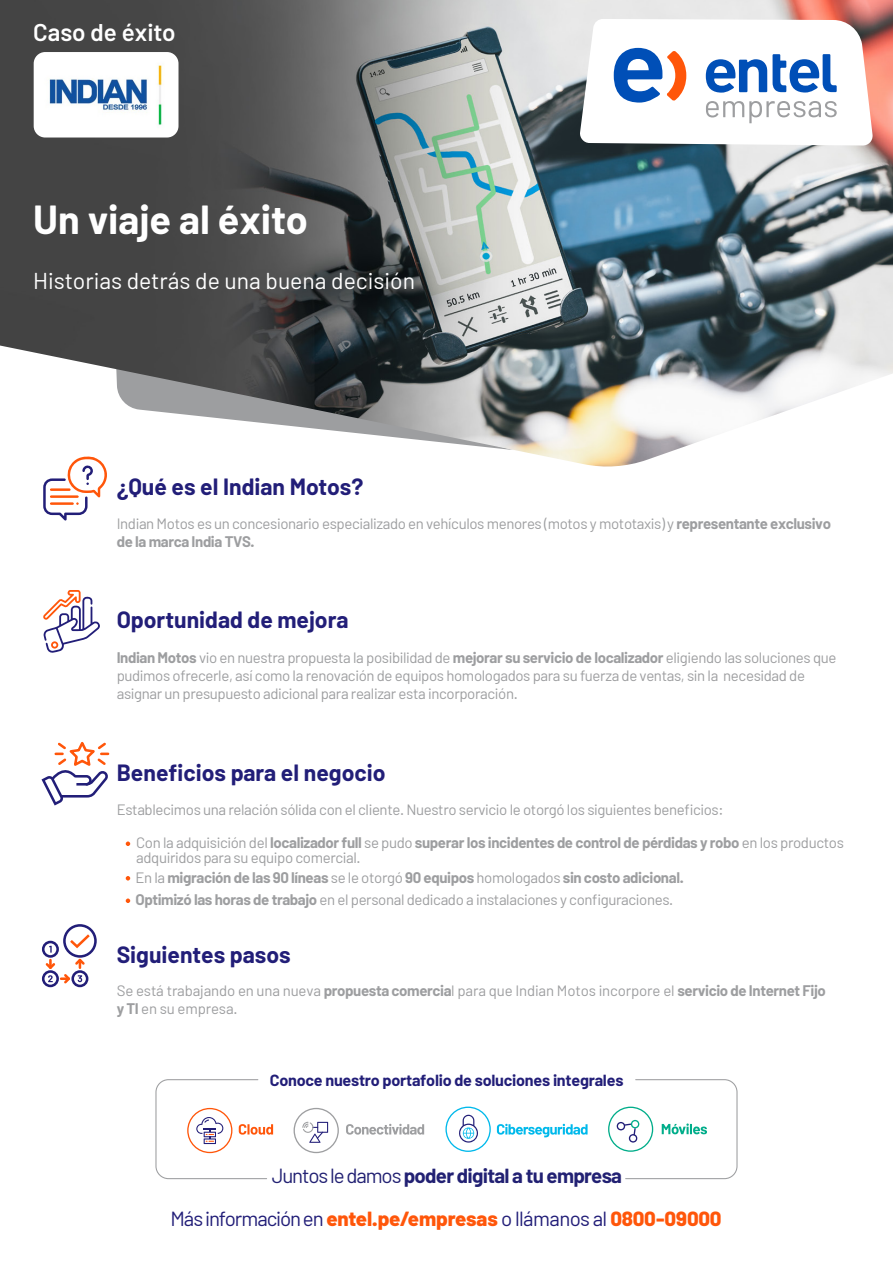
<style>
.page{position:relative;width:893px;height:1263px;background:#fff}
.page>*{position:absolute;margin:0;border:0;box-sizing:border-box;transform-origin:0 0}
.t1{font:700 39.6px "Barlow";color:#fff}
.t2{font:600 24.15px "Barlow";color:#fff}
.t3{font:700 22.95px "Barlow";color:#221e78}
.t4{font:22.95px "Barlow";color:#fff}
.t5{font:20.4px "Barlow";letter-spacing:-.05em;color:#221e78}
.t6{font:700 20.4px "Barlow";letter-spacing:-.035em;color:#222173}
.t7{font:700 16.2px "Barlow";letter-spacing:-.015em;color:#221e78}
.t8{font:15px/18px "Barlow";letter-spacing:-.025em;color:#9d9ea0}
.s1{font-weight:700}
.s2{font-weight:400}
.s3{font-weight:800;color:#ff560a}
</style>
<div class="page">
<img style="left:0;top:0;width:893px;height:467px">
<svg style="left:579px;top:19px;width:294px;height:127px"></svg>
<svg style="left:43px;top:590px;width:57px;height:63px"></svg>
<svg style="left:43px;top:456px;width:64px;height:65px"></svg>
<div style="left:42px;top:970px;width:17px;height:17px;border:3px solid #221e78;border-radius:50%"></div>
<div style="left:42px;top:941px;width:17px;height:17px;border:3px solid #221e78;border-radius:50%"></div>
<div style="left:71px;top:970px;width:17px;height:17px;border:3px solid #221e78;border-radius:50%"></div>
<div style="left:63px;top:924px;width:34px;height:34px;border:3px solid #221e78;border-radius:50%"></div>
<svg style="left:43px;top:932px;width:49px;height:54px"></svg>
<svg style="left:126px;top:841px;width:4px;height:5px"></svg>
<svg style="left:126px;top:876px;width:4px;height:4px"></svg>
<svg style="left:126px;top:898px;width:4px;height:5px"></svg>
<svg style="left:41px;top:741px;width:67px;height:65px"></svg>
<img style="left:34px;top:52px;width:144px;height:86px">
<svg style="left:155px;top:1079px;width:118px;height:100px"></svg>
<svg style="left:346px;top:1124px;width:78px;height:10px"></svg>
<svg style="left:292px;top:1107px;width:48px;height:47px"></svg>
<svg style="left:294px;top:1108px;width:45px;height:45px"></svg>
<svg style="left:497px;top:1124px;width:91px;height:13px"></svg>
<svg style="left:445px;top:1106px;width:46px;height:46px"></svg>
<svg style="left:608px;top:1079px;width:129px;height:100px"></svg>
<h2 class="t2" style="left:33px;top:17px;width:144px">Caso de éxito</h2>
<h1 class="t1" style="left:33px;top:195px;width:276px">Un viaje al éxito</h1>
<h3 class="t4" style="left:33px;top:267px;width:383px">Historias detrás de una buena decisión</h3>
<h3 class="t3" style="left:117px;top:472px;width:248px">¿Qué es el Indian Motos?</h3>
<p class="t8" style="left:117px;top:514px;width:716px">Indian Motos es un concesionario especializado en vehículos menores (motos y mototaxis) y <span class="s1">representante exclusivo de la marca India TVS.</span></p>
<h3 class="t3" style="left:117px;top:606px;width:233px">Oportunidad de mejora</h3>
<p class="t8" style="left:117px;top:648px;width:721px"><span class="s1">Indian Motos</span> vio en nuestra propuesta la posibilidad de <span class="s1">mejorar su servicio de localizador</span> eligiendo las soluciones que pudimos ofrecerle, así como la renovación de equipos homologados para su fuerza de ventas, sin la necesidad de asignar un presupuesto adicional para realizar esta incorporación.</p>
<h3 class="t3" style="left:117px;top:759px;width:270px">Beneficios para el negocio</h3>
<p class="t8" style="left:117px;top:800px;width:608px">Establecimos una relación sólida con el cliente. Nuestro servicio le otorgó los siguientes beneficios:</p>
<p class="t8" style="left:136px;top:835px;width:709px;line-height:15px">Con la adquisición del <span class="s1">localizador full</span> se pudo <span class="s1">superar los incidentes de control de pérdidas y robo</span> en los productos adquiridos para su equipo comercial.</p>
<p class="t8" style="left:135px;top:866px;width:550px;line-height:22.5px">En la <span class="s1">migración de las 90 líneas</span> se le otorgó <span class="s1">90 equipos</span> homologados <span class="s1">sin costo adicional.<br>Optimizó las horas de trabajo</span> en el personal dedicado a instalaciones y configuraciones.</p>
<h3 class="t3" style="left:117px;top:940px;width:175px">Siguientes pasos</h3>
<p class="t8" style="left:117px;top:981px;width:711px">Se está trabajando en una nueva <span class="s1">propuesta comercia</span>l para que Indian Motos incorpore el <span class="s1">servicio de Internet Fijo y TI</span> en su empresa.</p>
<p class="t7" style="left:270px;top:1070px;width:355px">Conoce nuestro portafolio de soluciones integrales</p>
<h3 class="t6" style="left:272px;top:1163px;width:352px"><span class="s2">Juntos le damos</span>poder digital a tu empresa</h3>
<h3 class="t5" style="left:171px;top:1206px;width:553px">Más información en<span class="s3">entel.pe/empresas</span> o llámanos al <span class="s3">0800-09000</span></h3>
</div>
